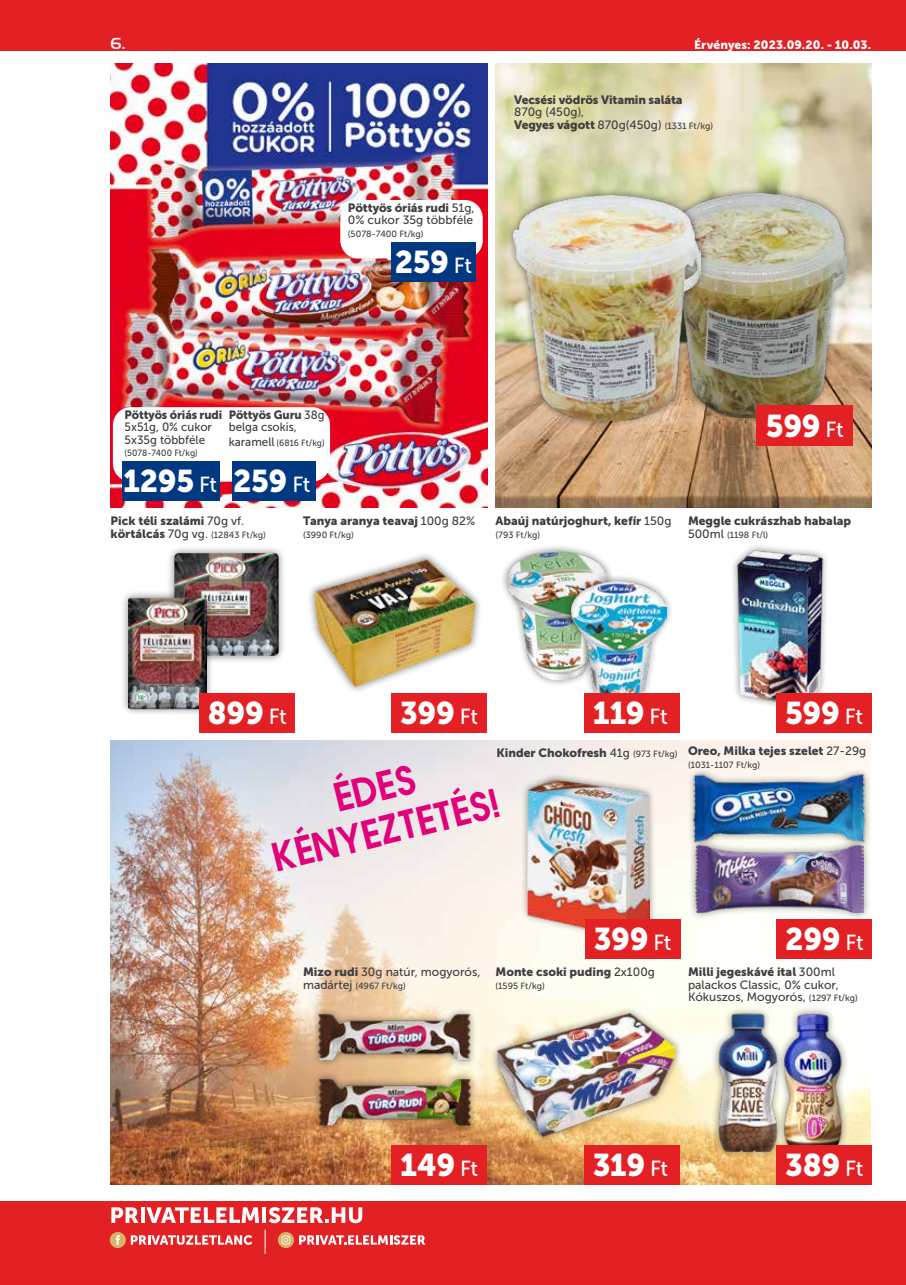
<style>
.page{position:relative;width:906px;height:1285px;background:#fff}
.page>*{position:absolute;margin:0;border:0;box-sizing:border-box;transform-origin:0 0}
.t1{font:700 36px/43.2px "Avant Garde";color:#e2007a;text-align:center;scale:.96 1}
.t2{font:31.2px "Museo Sans 900";letter-spacing:-.01em;color:#fff}
.t3{font:500 16.5px "Handel Got D";color:#fff}
.t4{font:12px "Museo Sans 900";color:#3e3d40}
.t5{font:12px/12.6px "Museo Sans 500";color:#3e3d40}
.t6{font:12px/12.6px "Museo Sans 500";color:#3e3d40;scale:.96 1}
.t7{font:12px "Museo Sans 900";color:#3e3d40;scale:.96 1}
.t8{font:12px "Museo Sans 900";letter-spacing:.01em;color:#fff}
.t9{font:9px "Museo Sans 500";color:#3e3d40}
.t10{font:9px "Museo Sans 500";color:#3e3d40;scale:.96 1}
.s1{font-family:"Museo Sans 500"}
.s2{font-family:"Museo Sans 500";font-size:21.75px}
.s3{font-family:"Museo Sans 500";font-size:9px}
.s4{font-size:12px}
.s5{font-family:"Museo Sans 900";font-size:12px}
.s6{font-family:"Museo Sans 900"}
.s7{font-size:9px}
</style>
<div class="page">
<div style="left:0;top:1200px;width:906px;height:84px;background:#e32125"></div>
<div style="left:0;top:0;width:906px;height:51px;background:#e32125"></div>
<svg style="left:299px;top:1235px;width:126px;height:9px"></svg>
<svg style="left:131px;top:1235px;width:121px;height:9px"></svg>
<svg style="left:111px;top:1207px;width:27px;height:15px"></svg>
<hr style="left:141px;top:1207px;width:4px;height:15px;background:#fff">
<svg style="left:146px;top:1207px;width:113px;height:15px"></svg>
<hr style="left:262px;top:1207px;width:4px;height:15px;background:#fff">
<svg style="left:269px;top:1207px;width:93px;height:15px"></svg>
<svg style="left:110px;top:1231px;width:16px;height:16px"></svg>
<svg style="left:116px;top:1234px;width:4px;height:10px"></svg>
<svg style="left:278px;top:1231px;width:16px;height:16px"></svg>
<svg style="left:281px;top:1235px;width:9px;height:9px"></svg>
<svg style="left:265px;top:1229px;width:1px;height:24px"></svg>
<img style="left:111px;top:740px;width:759px;height:444px">
<img style="left:495px;top:63px;width:377px;height:444px">
<img style="left:111px;top:63px;width:376px;height:444px">
<div style="left:113px;top:407px;width:217px;height:74px;background:#fff;border-radius:18px"></div>
<div style="left:340px;top:200px;width:143px;height:58px;background:#fff;border-radius:18px"></div>
<div style="left:500px;top:543px;width:115px;height:144px;background:#000;opacity:.5"></div>
<img style="left:507px;top:551px;width:100px;height:128px">
<div style="left:166px;top:545px;width:120px;height:118px;background:#000;opacity:.5"></div>
<img style="left:174px;top:553px;width:105px;height:102px">
<div style="left:120px;top:590px;width:95px;height:127px;background:#000;opacity:.5"></div>
<img style="left:128px;top:597px;width:78px;height:112px">
<div style="left:659px;top:185px;width:195px;height:241px;background:#000;opacity:.5"></div>
<img style="left:709px;top:193px;width:137px;height:225px">
<div style="left:506px;top:187px;width:203px;height:242px;background:#000;opacity:.5"></div>
<img style="left:513px;top:195px;width:188px;height:225px">
<div style="left:307px;top:551px;width:176px;height:143px;background:#000;opacity:.5"></div>
<img style="left:315px;top:558px;width:161px;height:128px">
<div style="left:563px;top:573px;width:111px;height:142px;background:#000;opacity:.5"></div>
<img style="left:571px;top:581px;width:95px;height:126px">
<img style="left:733px;top:546px;width:94px;height:160px">
<div style="left:520px;top:771px;width:137px;height:172px;background:#000;opacity:.5"></div>
<img style="left:528px;top:779px;width:121px;height:157px">
<div style="left:312px;top:1006px;width:165px;height:61px;background:#000;opacity:.5"></div>
<img style="left:316px;top:1013px;width:156px;height:47px">
<div style="left:312px;top:1070px;width:166px;height:62px;background:#000;opacity:.5"></div>
<img style="left:318px;top:1078px;width:154px;height:47px">
<div style="left:490px;top:1005px;width:192px;height:138px;background:#000;opacity:.5"></div>
<img style="left:497px;top:1012px;width:178px;height:124px">
<div style="left:711px;top:1005px;width:73px;height:153px;background:#000;opacity:.5"></div>
<img style="left:717px;top:1012px;width:59px;height:139px">
<div style="left:776px;top:1005px;width:73px;height:154px;background:#000;opacity:.5"></div>
<img style="left:782px;top:1012px;width:67px;height:132px">
<div style="left:687px;top:837px;width:183px;height:83px;background:#000;opacity:.5"></div>
<img style="left:695px;top:857px;width:168px;height:55px">
<img style="left:687px;top:768px;width:184px;height:89px">
<div style="left:585px;top:918px;width:95px;height:40px;background:#e32125"></div>
<div style="left:199px;top:693px;width:95px;height:40px;background:#e32125"></div>
<div style="left:391px;top:1144px;width:96px;height:40px;background:#e32125"></div>
<div style="left:391px;top:693px;width:96px;height:40px;background:#e32125"></div>
<div style="left:391px;top:242px;width:84px;height:40px;background:#003882"></div>
<div style="left:122px;top:461px;width:97px;height:40px;background:#003882"></div>
<div style="left:584px;top:1144px;width:95px;height:40px;background:#e32125"></div>
<div style="left:584px;top:693px;width:95px;height:40px;background:#e32125"></div>
<div style="left:776px;top:918px;width:96px;height:40px;background:#e32125"></div>
<div style="left:776px;top:1144px;width:96px;height:40px;background:#e32125"></div>
<div style="left:776px;top:693px;width:96px;height:40px;background:#e32125"></div>
<div style="left:232px;top:461px;width:83px;height:40px;background:#003882"></div>
<div style="left:757px;top:405px;width:96px;height:40px;background:#e32125"></div>
<h3 class="t3" style="left:111px;top:34px;width:16px">6.</h3>
<p class="t8" style="left:694px;top:38px;width:179px">Érvényes: 2023.09.20. - 10.03.</p>
<p class="t4" style="left:348px;top:201px;width:128px">Pöttyös óriás rudi <span class="s1">51g,</span></p>
<p class="t5" style="left:348px;top:214px;width:127px">0% cukor 35g többféle</p>
<p class="t9" style="left:348px;top:229px;width:77px">(5078-7400 Ft/kg)</p>
<h2 class="t2" style="left:395px;top:244px;width:79px">259 <span class="s2">Ft</span></h2>
<p class="t4" style="left:514px;top:93px;width:170px">Vecsési vödrös Vitamin saláta</p>
<p class="t5" style="left:514px;top:106px;width:72px">870g (450g),</p>
<p class="t4" style="left:514px;top:118px;width:200px">Vegyes vágott <span class="s1">870g(450g)</span> <span class="s3">(1331 Ft/kg)</span></p>
<p class="t7" style="left:125px;top:407px;width:103px">Pöttyös óriás rudi</p>
<p class="t6" style="left:125px;top:420px;width:92px">5x51g, 0% cukor<br>5x35g többféle</p>
<p class="t10" style="left:125px;top:448px;width:78px">(5078-7400 Ft/kg)</p>
<h2 class="t2" style="left:123px;top:463px;width:96px">1295 <span class="s2">Ft</span></h2>
<p class="t7" style="left:229px;top:407px;width:101px">Pöttyös Guru <span class="s1">38g</span></p>
<p class="t6" style="left:229px;top:420px;width:72px">belga csokis,</p>
<p class="t10" style="left:229px;top:437px;width:101px"><span class="s4">karamell</span> (6816 Ft/kg)</p>
<h2 class="t2" style="left:233px;top:463px;width:79px">259 <span class="s2">Ft</span></h2>
<h2 class="t2" style="left:766px;top:408px;width:79px">599 <span class="s2">Ft</span></h2>
<p class="t4" style="left:111px;top:514px;width:135px">Pick téli szalámi <span class="s1">70g vf.</span></p>
<p class="t9" style="left:111px;top:529px;width:157px"><span class="s5">körtálcás</span> <span class="s4">70g vg.</span> (12843 Ft/kg)</p>
<p class="t4" style="left:303px;top:514px;width:174px">Tanya aranya teavaj <span class="s1">100g 82%</span></p>
<p class="t9" style="left:303px;top:529px;width:52px">(3990 Ft/kg)</p>
<p class="t4" style="left:495px;top:514px;width:177px">Abaúj natúrjoghurt, kefír <span class="s1">150g</span></p>
<p class="t9" style="left:495px;top:529px;width:46px">(793 Ft/kg)</p>
<p class="t4" style="left:688px;top:514px;width:165px">Meggle cukrászhab habalap</p>
<p class="t9" style="left:688px;top:529px;width:82px"><span class="s4">500ml</span> (1198 Ft/l)</p>
<h2 class="t2" style="left:208px;top:695px;width:81px">899 <span class="s2">Ft</span></h2>
<h2 class="t2" style="left:400px;top:695px;width:79px">399 <span class="s2">Ft</span></h2>
<h2 class="t2" style="left:593px;top:695px;width:76px">119 <span class="s2">Ft</span></h2>
<h2 class="t2" style="left:785px;top:695px;width:79px">599 <span class="s2">Ft</span></h2>
<p class="t4" style="left:496px;top:745px;width:182px">Kinder Chokofresh <span class="s1">41g</span> <span class="s3">(973 Ft/kg)</span></p>
<h1 class="t1" style="left:257px;top:794px;width:243px;rotate:-14deg">ÉDES<br>KÉNYEZTETÉS!</h1>
<p class="t4" style="left:688px;top:744px;width:180px">Oreo, Milka tejes szelet <span class="s1">27-29g</span></p>
<p class="t9" style="left:688px;top:759px;width:74px">(1031-1107 Ft/kg)</p>
<p class="t5" style="left:303px;top:965px;width:179px"><span class="s6">Mizo rudi</span> 30g natúr, mogyorós,</p>
<p class="t9" style="left:303px;top:980px;width:104px"><span class="s4">madártej</span> (4967 Ft/kg)</p>
<h2 class="t2" style="left:594px;top:921px;width:79px">399 <span class="s2">Ft</span></h2>
<p class="t4" style="left:495px;top:965px;width:161px">Monte csoki puding <span class="s1">2x100g</span></p>
<p class="t9" style="left:495px;top:980px;width:51px">(1595 Ft/kg)</p>
<h2 class="t2" style="left:785px;top:921px;width:80px">299 <span class="s2">Ft</span></h2>
<p class="t4" style="left:688px;top:965px;width:148px">Milli jegeskávé ital <span class="s1">300ml</span></p>
<p class="t5" style="left:688px;top:978px;width:171px">palackos Classic, 0% cukor,<br>Kókuszos, Mogyorós, <span class="s7">(1297 Ft/kg)</span></p>
<h2 class="t2" style="left:400px;top:1146px;width:79px">149 <span class="s2">Ft</span></h2>
<h2 class="t2" style="left:593px;top:1146px;width:77px">319 <span class="s2">Ft</span></h2>
<h2 class="t2" style="left:785px;top:1146px;width:80px">389 <span class="s2">Ft</span></h2>
</div>
